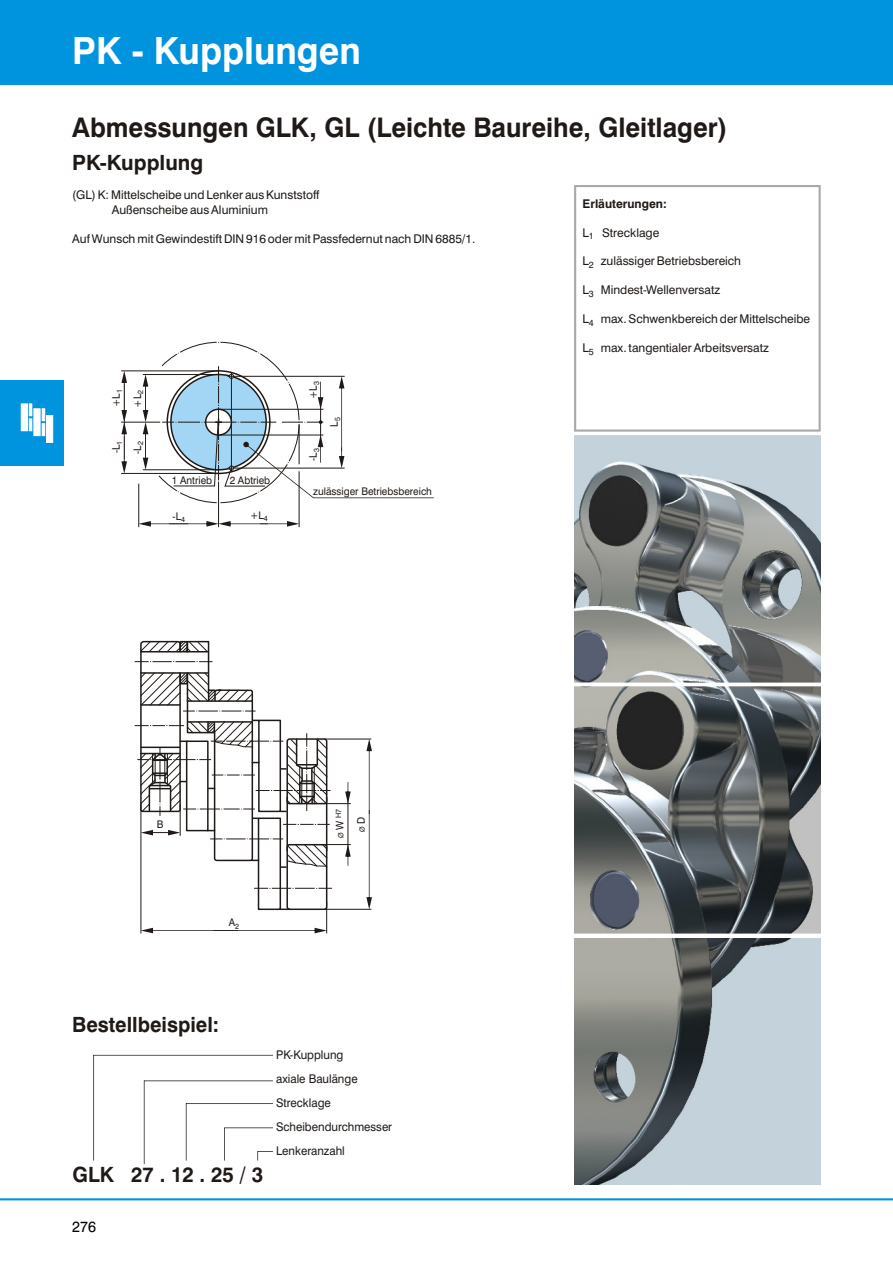
<style>
.page{position:relative;width:893px;height:1263px;background:#fff}
.page>*{position:absolute;margin:0;border:0;box-sizing:border-box;transform-origin:0 0}
.t1{font:700 37.5px "Swiss 721 BT";color:#fff;scale:.96 1}
.t2{font:700 27px "Swiss 721 BT";color:#1f1a17;scale:.96 1}
.t3{font:700 21px "Swiss 721 BT";color:#1f1a17;scale:.96 1}
.t4{font:700 21px "Swiss 721 BT";color:#1f1a17}
.t5{font:15px "Swiss 721 BT";color:#000;scale:.96 1}
.t6{font:12px/14.4px "Swiss 721 BT";color:#1f1a17}
.t7{font:12px/24px "Swiss 721 BT";color:#1f1a17;scale:.96 1}
.t8{font:700 12px "Swiss 721 BT";color:#1f1a17}
.t9{font:10.5px "Swiss 721 BT";color:#1f1a17;scale:.96 1}
.t10{font:7.5px "Swiss 721 BT";color:#1f1a17;scale:.96 1}
.t11{font:500 7.5px "Bauhaus IT Cby BT";color:#1f1a17;scale:.96 1}
.s1{font-family:"Swiss 721 BT";font-weight:400;font-size:10.5px}
</style>
<div class="page">
<div style="left:0;top:0;width:893px;height:85px;background:#0094de"></div>
<hr style="left:0;top:1198px;width:893px;height:2px;background:#0094de">
<svg style="left:93px;top:1055px;width:180px;height:109px"></svg>
<svg style="left:366px;top:739px;width:6px;height:170px"></svg>
<svg style="left:142px;top:928px;width:184px;height:5px"></svg>
<hr style="left:141px;top:804px;width:1px;height:129px;background:#1f1a17">
<hr style="left:324px;top:739px;width:47px;height:1px;background:#1f1a17">
<hr style="left:324px;top:909px;width:47px;height:1px;background:#1f1a17">
<hr style="left:326px;top:902px;width:1px;height:31px;background:#1f1a17">
<hr style="left:135px;top:725px;width:49px;height:1px;background:#1f1a17">
<hr style="left:135px;top:661px;width:77px;height:1px;background:#1f1a17">
<hr style="left:137px;top:759px;width:74px;height:1px;background:#1f1a17">
<svg style="left:139px;top:640px;width:212px;height:271px"></svg>
<svg style="left:139px;top:521px;width:160px;height:6px"></svg>
<svg style="left:143px;top:375px;width:5px;height:94px"></svg>
<svg style="left:121px;top:371px;width:6px;height:102px"></svg>
<hr style="left:121px;top:370px;width:97px;height:1px;background:#1f1a17">
<hr style="left:121px;top:473px;width:97px;height:1px;background:#1f1a17">
<hr style="left:143px;top:374px;width:75px;height:1px;background:#1f1a17">
<hr style="left:299px;top:471px;width:1px;height:56px;background:#1f1a17">
<hr style="left:138px;top:484px;width:1px;height:43px;background:#1f1a17">
<hr style="left:143px;top:469px;width:75px;height:1px;background:#1f1a17">
<hr style="left:121px;top:422px;width:39px;height:1px;background:#1f1a17">
<hr style="left:218px;top:482px;width:1px;height:45px;background:#1f1a17">
<svg style="left:158px;top:341px;width:276px;height:168px"></svg>
<img style="left:574px;top:687px;width:247px;height:246px">
<img style="left:574px;top:436px;width:247px;height:246px">
<img style="left:574px;top:938px;width:247px;height:246px">
<svg style="left:574px;top:185px;width:247px;height:247px"></svg>
<div style="left:0;top:381px;width:64px;height:85px;background:#0094de"></div>
<svg style="left:21px;top:403px;width:32px;height:40px"></svg>
<h1 class="t1" style="left:72px;top:35px;width:302px">PK - Kupplungen</h1>
<h2 class="t2" style="left:72px;top:116px;width:684px">Abmessungen GLK, GL (Leichte Baureihe, Gleitlager)</h2>
<h3 class="t4" style="left:72px;top:154px;width:132px">PK-Kupplung</h3>
<p class="t6" style="left:112px;top:189px;width:209px;text-indent:-39px">(GL) K: Mittelscheibe und Lenker aus Kunststoff<br>Außenscheibe aus Aluminium</p>
<p class="t6" style="left:72px;top:232px;width:405px">Auf Wunsch mit Gewindestift DIN 916 oder mit Passfedernut nach DIN 6885/1.</p>
<p class="t9" style="left:112px;top:407px;width:20px;rotate:-90deg">+L<sub>1</sub></p>
<p class="t9" style="left:112px;top:453px;width:14px;rotate:-90deg">-L<sub>1</sub></p>
<p class="t9" style="left:133px;top:408px;width:20px;rotate:-90deg">+L<sub>2</sub></p>
<p class="t9" style="left:309px;top:399px;width:20px;rotate:-90deg">+L<sub>3</sub></p>
<p class="t10" style="left:138px;top:445px;width:6px;rotate:-90deg">2</p>
<p class="t9" style="left:133px;top:454px;width:10px;rotate:-90deg">-L</p>
<p class="t10" style="left:313px;top:452px;width:6px;rotate:-90deg">3</p>
<p class="t9" style="left:309px;top:461px;width:10px;rotate:-90deg">-L</p>
<p class="t9" style="left:172px;top:476px;width:43px">1 Antrieb</p>
<p class="t9" style="left:230px;top:476px;width:44px">2 Abtrieb</p>
<p class="t9" style="left:330px;top:427px;width:11px;rotate:-90deg">L<sub>5</sub></p>
<p class="t9" style="left:173px;top:512px;width:14px">-L<sub>4</sub></p>
<p class="t9" style="left:250px;top:511px;width:20px">+L<sub>4</sub></p>
<p class="t9" style="left:313px;top:487px;width:125px">zulässiger Betriebsbereich</p>
<p class="t8" style="left:583px;top:199px;width:86px">Erläuterungen:</p>
<p class="t6" style="left:583px;top:226px;width:78px">L<sub>1</sub> Strecklage</p>
<p class="t6" style="left:583px;top:255px;width:160px">L<sub>2</sub> zulässiger Betriebsbereich</p>
<p class="t6" style="left:583px;top:284px;width:139px">L<sub>3</sub> Mindest-Wellenversatz</p>
<p class="t6" style="left:583px;top:313px;width:229px">L<sub>4</sub> max. Schwenkbereich der Mittelscheibe</p>
<p class="t6" style="left:583px;top:342px;width:188px">L<sub>5</sub> max. tangentialer Arbeitsversatz</p>
<p class="t9" style="left:157px;top:820px;width:8px">B</p>
<p class="t9" style="left:229px;top:918px;width:12px">A<sub>2</sub></p>
<p class="t10" style="left:335px;top:818px;width:11px;rotate:-90deg">H7</p>
<p class="t11" style="left:338px;top:838px;width:20px;rotate:-90deg">Ø <span class="s1">W</span></p>
<p class="t11" style="left:359px;top:832px;width:18px;rotate:-90deg">Ø <span class="s1">D</span></p>
<h3 class="t3" style="left:72px;top:1016px;width:154px">Bestellbeispiel:</h3>
<h3 class="t3" style="left:73px;top:1166px;width:200px">GLK 27.12.25/3</h3>
<p class="t7" style="left:276px;top:1044px;width:122px">PK-Kupplung<br>axiale Baulänge<br>Strecklage<br>Scheibendurchmesser<br>Lenkeranzahl</p>
<p class="t5" style="left:72px;top:1221px;width:26px">276</p>
</div>
